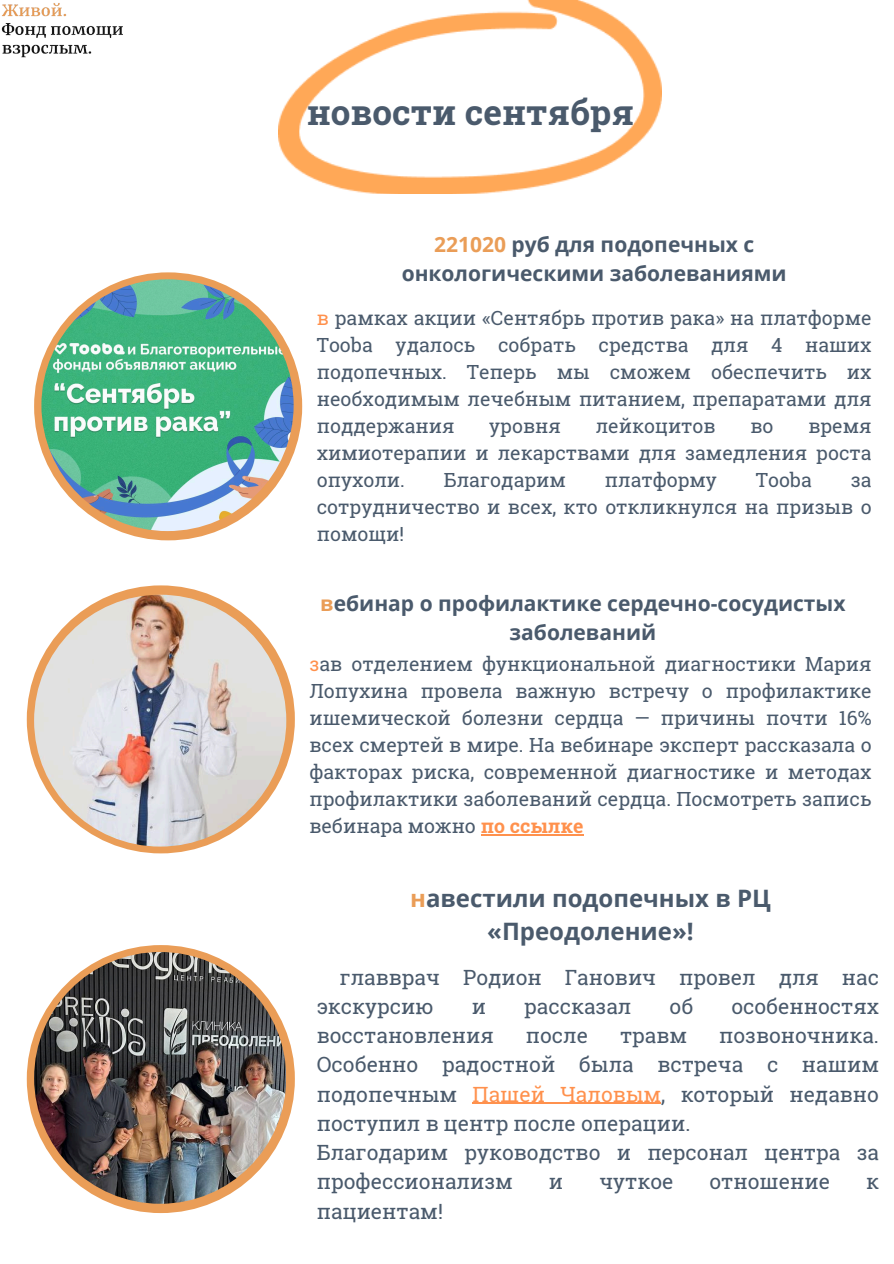
<style>
.page{position:relative;width:894px;height:1264px;background:#fff}
.page>*{position:absolute;margin:0;border:0;box-sizing:border-box;transform-origin:0 0}
.t1{font:700 35.1px "Roboto Slab";color:#4a5a6c}
.t2{font:700 24px/32.7px "Open Sans";color:#4a5a6c;text-align:center}
.t3{font:21px/29.2px "Roboto Slab";color:#4a5a6c}
.t4{font:700 21px/29.2px "Open Sans";color:#4a5a6c;text-align:center}
.t5{font:19.5px/27px "Roboto Slab";color:#4a5a6c;text-align:justify}
.s1{color:#ea9d57}
.s2{color:#ff914d}
.s3{font-weight:700;color:#ff914d}
</style>
<div class="page">
<img style="left:279px;top:0;width:382px;height:193px">
<div style="left:27px;top:585px;width:268px;height:268px;background:#ea9d57;border-radius:50%"></div>
<div style="left:27px;top:945px;width:268px;height:267px;background:#ea9d57;border-radius:50%"></div>
<img style="left:34px;top:594px;width:252px;height:252px;border-radius:50%">
<img style="left:34px;top:952px;width:252px;height:251px;border-radius:50%">
<img style="left:1px;top:3px;width:122px;height:55px">
<div style="left:34px;top:272px;width:268px;height:268px;background:#ea9d57;border-radius:50%"></div>
<img style="left:41px;top:279px;width:252px;height:252px;border-radius:50%">
<hr style="left:480px;top:834px;width:103px;height:1px;background:#ff914d">
<hr style="left:472px;top:1102px;width:189px;height:1px;background:#ff914d">
<p class="t1" style="left:306px;top:89px;width:328px">новости сентября</p>
<p class="t4" style="left:401px;top:229px;width:386px"><span class="s1">221020</span> руб для подопечных с онкологическими заболеваниями</p>
<h2 class="t5" style="left:317px;top:304px;width:556px"><span class="s2">в</span> рамках акции «Сентябрь против рака» на платформе Tooba удалось собрать средства для 4 наших подопечных. Теперь мы сможем обеспечить их необходимым лечебным питанием, препаратами для поддержания</h2>
<h2 class="t5" style="left:489px;top:412px;width:73px">уровня</h2>
<h2 class="t5" style="left:595px;top:412px;width:121px">лейкоцитов</h2>
<h2 class="t5" style="left:750px;top:412px;width:25px">во</h2>
<h2 class="t5" style="left:317px;top:412px;width:556px;text-indent:491px">время химиотерапии и лекарствами для замедления роста опухоли.</h2>
<h2 class="t5" style="left:443px;top:466px;width:124px">Благодарим</h2>
<h2 class="t5" style="left:604px;top:466px;width:114px">платформу</h2>
<h2 class="t5" style="left:755px;top:466px;width:58px">Tooba</h2>
<h2 class="t5" style="left:317px;top:466px;width:556px;text-indent:534px">за сотрудничество и всех, кто откликнулся на призыв о помощи!</h2>
<p class="t4" style="left:320px;top:588px;width:526px"><span class="s1">в</span>ебинар о профилактике сердечно-сосудистых заболеваний</p>
<h3 class="t5" style="left:309px;top:650px;width:563px"><span class="s2">з</span>ав отделением функциональной диагностики Мария Лопухина провела важную встречу о профилактике ишемической болезни сердца — причины почти 16% всех смертей в мире. На вебинаре эксперт рассказала о факторах риска, современной диагностике и методах профилактики заболеваний сердца. Посмотреть запись вебинара можно <span class="s3">по ссылке</span></h3>
<p class="t2" style="left:410px;top:881px;width:362px"><span class="s1">н</span>авестили подопечных в РЦ «Преодоление»!</p>
<h3 class="t3" style="left:317px;top:961px;width:563px;text-indent:23px">главврач Родион Ганович провел для нас экскурсию</h3>
<h3 class="t3" style="left:471px;top:991px;width:16px">и</h3>
<h3 class="t3" style="left:524px;top:991px;width:109px">рассказал</h3>
<h3 class="t3" style="left:669px;top:991px;width:25px">об</h3>
<h3 class="t3" style="left:731px;top:991px;width:149px">особенностях</h3>
<h3 class="t3" style="left:317px;top:1020px;width:178px">восстановления</h3>
<h3 class="t3" style="left:525px;top:1020px;width:64px">после</h3>
<h3 class="t3" style="left:620px;top:1020px;width:69px">травм</h3>
<h3 class="t3" style="left:317px;top:1020px;width:563px;text-align:justify;text-indent:402px">позвоночника.<br>Особенно радостной была встреча с нашим подопечным <span class="s2">Пашей Чаловым</span>, который недавно поступил в центр после операции.</h3>
<p class="t3" style="left:317px;top:1137px;width:563px">Благодарим руководство и персонал центра за профессионализм</p>
<p class="t3" style="left:549px;top:1166px;width:16px">и</p>
<p class="t3" style="left:599px;top:1166px;width:75px">чуткое</p>
<p class="t3" style="left:709px;top:1166px;width:122px">отношение</p>
<p class="t3" style="left:865px;top:1166px;width:14px">к</p>
<p class="t3" style="left:317px;top:1195px;width:128px">пациентам!</p>
</div>
